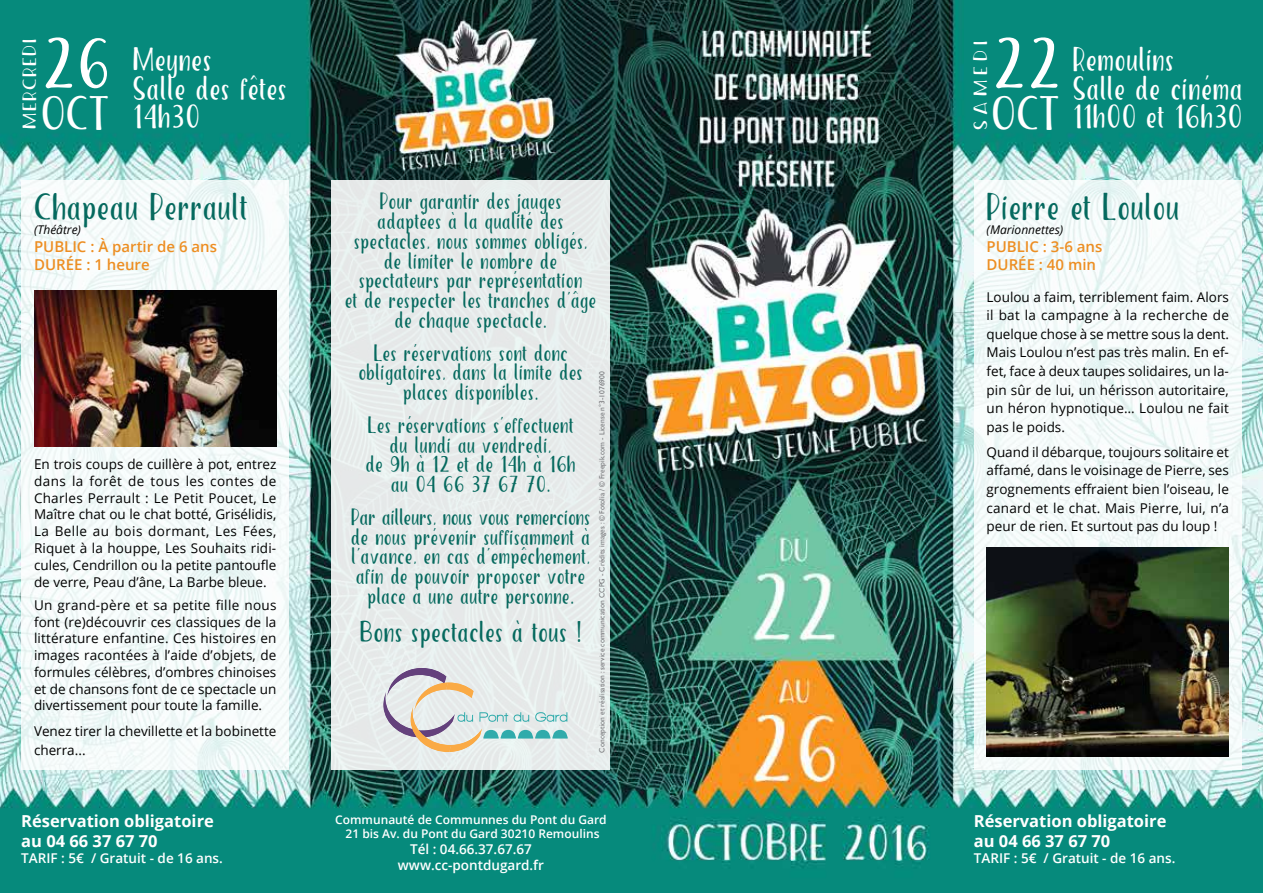
<style>
.page{position:relative;width:1263px;height:893px;background:#fff}
.page>*{position:absolute;margin:0;border:0;box-sizing:border-box;transform-origin:0 0}
.t1{font:52.5px "The Salvador Condensed";color:#fff}
.t2{font:34.5px "The Salvador Condensed";letter-spacing:-.015em;color:#fff}
.t3{font:27px "The Salvador Condensed";color:#05695e}
.t4{font:24px/28.8px "The Salvador Condensed";color:#fff}
.t5{font:21px "The Salvador Condensed";color:#05695e}
.t6{font:16.5px/19.8px "The Salvador Condensed";color:#05695e;text-align:center}
.t7{font:700 16.5px/19.8px "Open Sans";color:#fff}
.t8{font:600 15px/18px "Open Sans";color:#ed8e22}
.t9{font:13.5px/16.8px "Open Sans";color:#000;text-align:justify}
.t10{font:600 13.5px/16.2px "Open Sans";color:#fff;text-align:center}
.t11{font:13.5px "The Salvador Condensed";letter-spacing:.05em;color:#fff;scale:1.33 1}
.t12{font:600 12px/14.4px "Open Sans";color:#fff;text-align:center}
.t13{font:italic 12px "Open Sans";color:#000}
.t14{font:7.5px "Gill Sans";color:#77787b}
</style>
<div class="page">
<img style="left:0;top:0;width:1263px;height:893px">
<div style="left:974px;top:180px;width:268px;height:590px;background:#f4fbfa"></div>
<div style="left:21px;top:180px;width:268px;height:590px;background:linear-gradient(to right,#f2f8f7,#f1f8f7)"></div>
<div style="left:332px;top:180px;width:278px;height:590px;background:#e7ebeb"></div>
<img style="left:986px;top:547px;width:243px;height:210px">
<img style="left:34px;top:291px;width:242px;height:155px">
<svg style="left:383px;top:668px;width:185px;height:85px"></svg>
<h1 class="t1" style="left:41px;top:40px;width:71px">26</h1>
<h2 class="t2" style="left:41px;top:98px;width:71px">OCT</h2>
<h1 class="t1" style="left:992px;top:40px;width:71px">22</h1>
<h2 class="t2" style="left:992px;top:98px;width:71px">OCT</h2>
<p class="t11" style="left:23px;top:129px;width:70px;rotate:-90deg">MERCREDI</p>
<p class="t11" style="left:974px;top:130px;width:69px;rotate:-90deg">SAMEDI</p>
<h3 class="t4" style="left:133px;top:48px;width:156px">Meynes<br>Salle des fêtes<br>14h30</h3>
<h3 class="t4" style="left:1073px;top:48px;width:172px">Remoulins<br>Salle de cinéma<br>11h00 et 16h30</h3>
<h3 class="t3" style="left:34px;top:195px;width:216px">Chapeau Perrault</h3>
<p class="t13" style="left:34px;top:222px;width:48px">(Théâtre)</p>
<p class="t8" style="left:34px;top:237px;width:185px">PUBLIC : À partir de 6 ans<br>DURÉE : 1 heure</p>
<p class="t9" style="left:34px;top:455px;width:244px">En trois coups de cuillère à pot, entrez dans la forêt de tous les contes de Charles Perrault : Le Petit Poucet, Le Maître chat ou le chat botté, Grisélidis, La Belle au bois dormant, Les Fées, Riquet à la houppe, Les Souhaits ridi&shy;cules, Cendrillon ou la petite pantoufle de verre, Peau d’âne, La Barbe bleue.</p>
<p class="t9" style="left:34px;top:596px;width:244px">Un grand-père et sa petite fille nous font (re)découvrir ces classiques de la littérature enfantine. Ces histoires en images racontées à l’aide d’objets, de formules célèbres, d’ombres chinoises et de chansons font de ce spectacle un divertissement pour toute la famille.</p>
<p class="t9" style="left:34px;top:721px;width:244px;line-height:19.2px">Venez tirer la chevillette et la bobinette cherra...</p>
<p class="t7" style="left:21px;top:811px;width:194px">Réservation obligatoire au 04 66 37 67 70</p>
<p class="t10" style="left:21px;top:850px;width:203px">TARIF : 5€ / Gratuit - de 16 ans.</p>
<p class="t6" style="left:345px;top:194px;width:253px">Pour garantir des jauges<br>adaptées à la qualité des spectacles, nous sommes obligés, de limiter le nombre de spectateurs par représentation<br>et de respecter les tranches d’âge de chaque spectacle.</p>
<p class="t6" style="left:359px;top:345px;width:226px">Les réservations sont donc obligatoires, dans la limite des places disponibles.</p>
<p class="t6" style="left:366px;top:417px;width:212px">Les réservations s’effectuent du lundi au vendredi,<br>de 9h à 12 et de 14h à 16h au 04 66 37 67 70.</p>
<p class="t6" style="left:351px;top:509px;width:241px">Par ailleurs, nous vous remercions de nous prévenir suffisamment à l’avance, en cas d’empêchement, afin de pouvoir proposer votre place à une autre personne.</p>
<h3 class="t5" style="left:360px;top:622px;width:224px">Bons spectacles à tous !</h3>
<p class="t14" style="left:597px;top:753px;width:383px;rotate:-90deg">Conception et réalisation : service communication CCPG - Crédits images : © Fotolia / © Freepik.com - License n°3-1076900</p>
<p class="t12" style="left:335px;top:812px;width:273px">Communauté de Communnes du Pont du Gard<br>21 bis Av. du Pont du Gard 30210 Remoulins</p>
<p class="t10" style="left:398px;top:841px;width:148px">Tél : 04.66.37.67.67 www.cc-pontdugard.fr</p>
<h3 class="t3" style="left:986px;top:195px;width:195px">Pierre et Loulou</h3>
<p class="t13" style="left:986px;top:222px;width:78px">(Marionnettes)</p>
<p class="t8" style="left:986px;top:237px;width:117px">PUBLIC : 3-6 ans<br>DURÉE : 40 min</p>
<p class="t9" style="left:986px;top:287px;width:244px;line-height:18.6px">Loulou a faim, terriblement faim. Alors il bat la campagne à la recherche de quelque chose à se mettre sous la dent.<br>Mais Loulou n’est pas très malin. En ef&shy;fet, face à deux taupes solidaires, un la&shy;pin sûr de lui, un hérisson autoritaire, un héron hypnotique… Loulou ne fait pas le poids.</p>
<p class="t9" style="left:986px;top:442px;width:244px;line-height:18.6px">Quand il débarque, toujours solitaire et affamé, dans le voisinage de Pierre, ses grognements effraient bien l’oiseau, le canard et le chat. Mais Pierre, lui, n’a peur de rien. Et surtout pas du loup !</p>
<p class="t7" style="left:974px;top:811px;width:194px">Réservation obligatoire au 04 66 37 67 70</p>
<p class="t10" style="left:974px;top:850px;width:203px">TARIF : 5€ / Gratuit - de 16 ans.</p>
</div>
